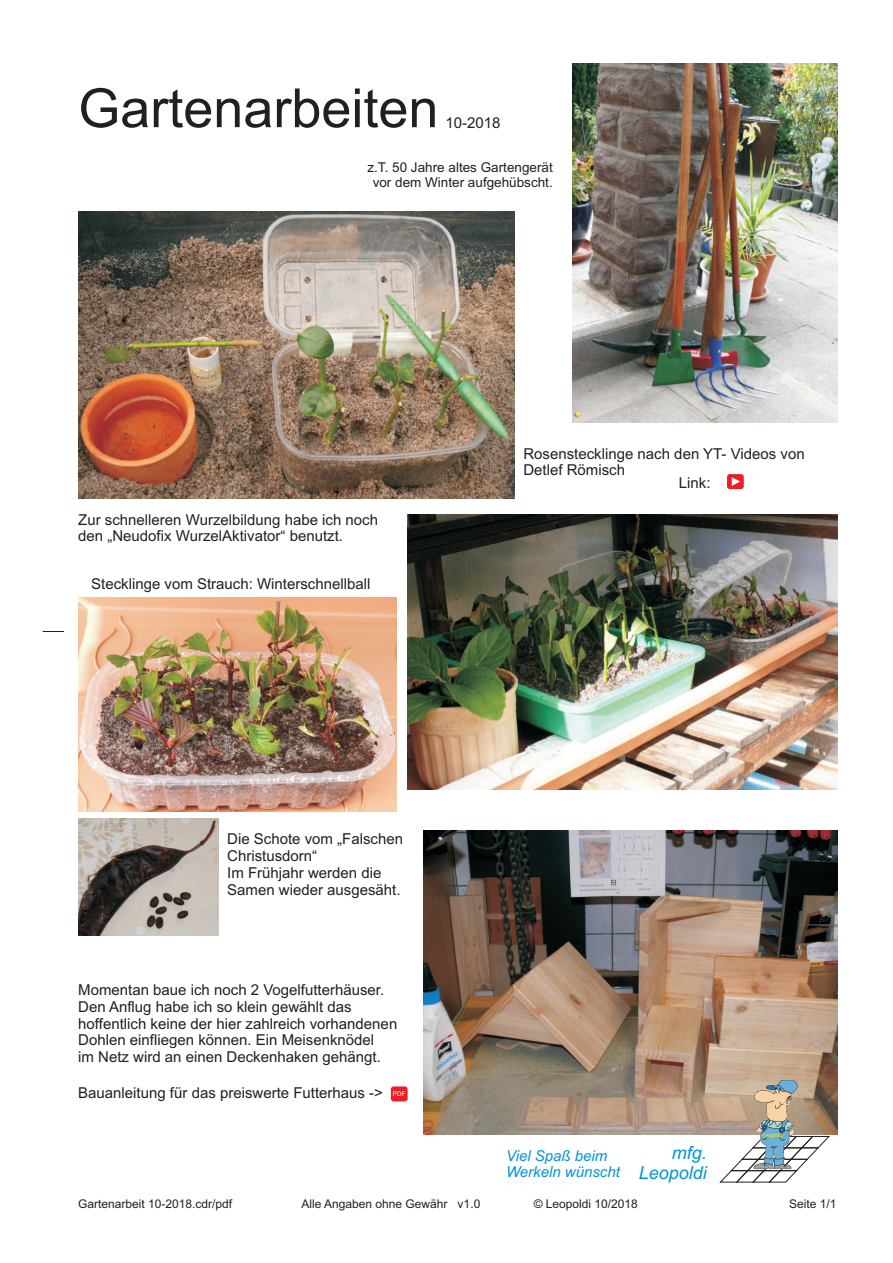
<style>
.page{position:relative;width:893px;height:1263px;background:#fff}
.page>*{position:absolute;margin:0;border:0;box-sizing:border-box;transform-origin:0 0}
.t1{font:54px "Arial";color:#231f20}
.t2{font:italic 18px/20.1px "Arial";color:#0095d9;text-align:right}
.t3{font:15px/16.8px "Arial";color:#231f20}
.t4{font:italic 15px/16.8px "Arial";color:#0095d9}
.t5{font:13.5px/15.1px "Arial";color:#231f20;text-align:center}
.t6{font:12px "Arial";color:#231f20}
.t7{font:6.45px "Arial";color:#fff}
</style>
<div class="page">
<svg style="left:43px;top:631px;width:21px;height:1px"></svg>
<img style="left:78px;top:597px;width:318px;height:215px">
<img style="left:78px;top:211px;width:437px;height:288px">
<img style="left:407px;top:515px;width:430px;height:274px">
<img style="left:572px;top:64px;width:265px;height:358px">
<img style="left:78px;top:818px;width:140px;height:117px">
<img style="left:424px;top:830px;width:413px;height:305px">
<img style="left:753px;top:1079px;width:45px;height:53px">
<div style="left:391px;top:1086px;width:17px;height:15px;background:#ee1d23;border-radius:3px"></div>
<div style="left:727px;top:474px;width:17px;height:15px;background:#ee1d23;border-radius:3px"></div>
<svg style="left:732px;top:477px;width:8px;height:9px"></svg>
<svg style="left:720px;top:1132px;width:110px;height:50px"></svg>
<h1 class="t1" style="left:78px;top:88px;width:362px">Gartenarbeiten</h1>
<p class="t5" style="left:367px;top:161px;width:187px">z.T. 50 Jahre altes Gartengerät vor dem Winter aufgehübscht.</p>
<p class="t3" style="left:446px;top:116px;width:57px">10-2018</p>
<p class="t3" style="left:78px;top:512px;width:301px">Zur schnelleren Wurzelbildung habe ich noch den „Neudofix WurzelAktivator“ benutzt.</p>
<p class="t3" style="left:91px;top:577px;width:281px">Stecklinge vom Strauch: Winterschnellball</p>
<p class="t3" style="left:227px;top:832px;width:177px">Die Schote vom „Falschen<br>Christusdorn“<br>Im Frühjahr werden die<br>Samen wieder ausgesäht.</p>
<p class="t3" style="left:78px;top:983px;width:321px">Momentan baue ich noch 2 Vogelfutterhäuser.<br>Den Anflug habe ich so klein gewählt das hoffentlich keine der hier zahlreich vorhandenen Dohlen einfliegen können. Ein Meisenknödel<br>im Netz wird an einen Deckenhaken gehängt.</p>
<p class="t3" style="left:78px;top:1085px;width:306px">Bauanleitung für das preiswerte Futterhaus -&gt;</p>
<p class="t7" style="left:393px;top:1091px;width:14px">PDF</p>
<p class="t3" style="left:523px;top:446px;width:283px">Rosenstecklinge nach den YT- Videos von<br>Detlef Römisch</p>
<p class="t3" style="left:679px;top:475px;width:33px">Link:</p>
<p class="t4" style="left:506px;top:1148px;width:115px">Viel Spaß beim<br>Werkeln wünscht</p>
<p class="t2" style="left:639px;top:1144px;width:70px">mfg.<br>Leopoldi</p>
<p class="t6" style="left:78px;top:1199px;width:156px">Gartenarbeit 10-2018.cdr/pdf</p>
<p class="t6" style="left:302px;top:1199px;width:180px">Alle Angaben ohne Gewähr v1.0</p>
<p class="t6" style="left:534px;top:1199px;width:106px">© Leopoldi 10/2018</p>
<p class="t6" style="left:789px;top:1199px;width:49px">Seite 1/1</p>
</div>
